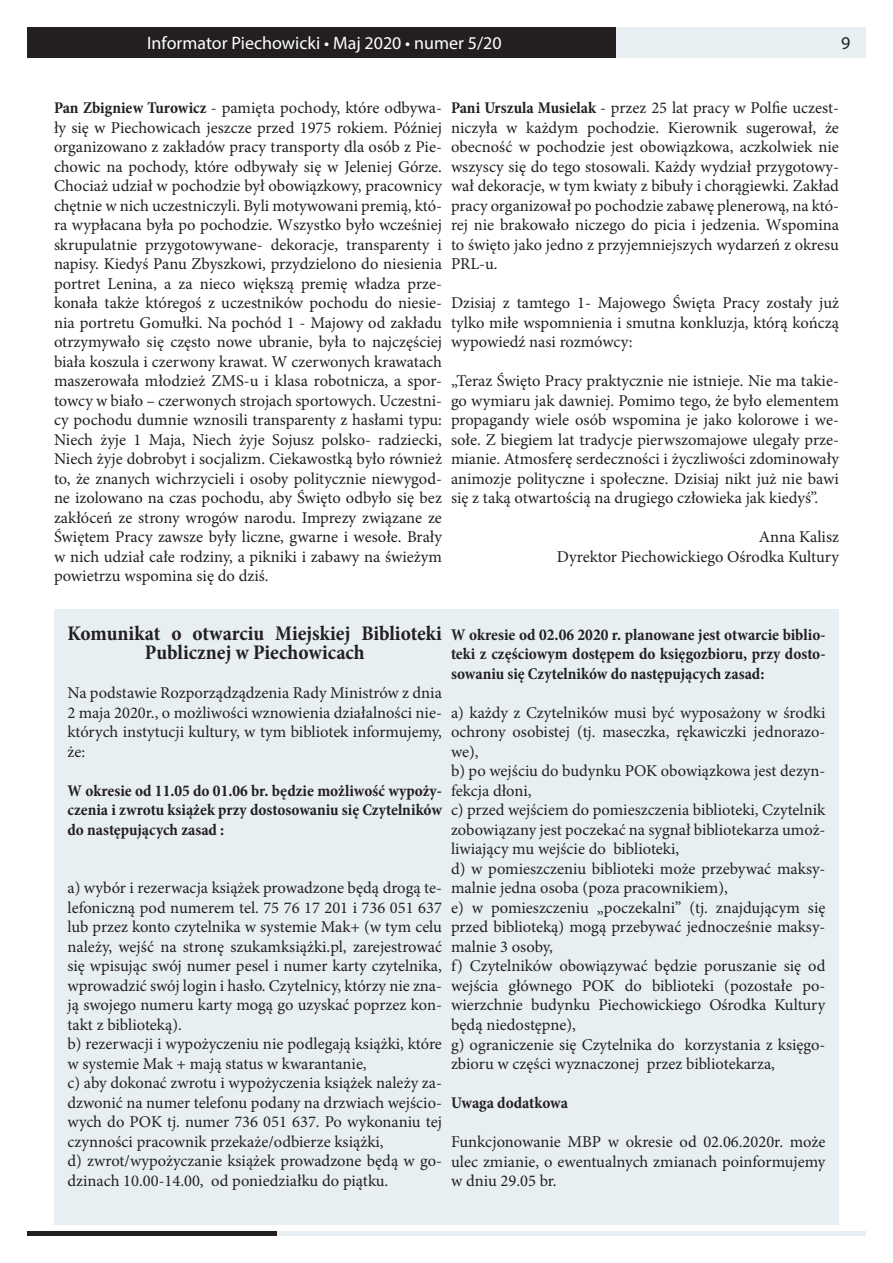
<style>
.page{position:relative;width:893px;height:1263px;background:#fff}
.page>*{position:absolute;margin:0;border:0;box-sizing:border-box;transform-origin:0 0}
.t1{font:700 condensed 21px/19.5px "Minion Pro";color:#231f20;text-align:center}
.t2{font:18px "Myriad Pro";color:#fff}
.t3{font:18px "Myriad Pro";color:#231f20}
.t4{font:16.5px/19.5px "Minion Pro";color:#231f20;text-align:justify}
.t5{font:700 condensed 16.5px/19.5px "Minion Pro";color:#231f20;text-align:justify}
.s1{font-weight:700;font-stretch:condensed}
</style>
<div class="page">
<div style="left:27px;top:27px;width:590px;height:30px;background:#231f20"></div>
<div style="left:617px;top:27px;width:249px;height:30px;background:#e8eff2"></div>
<div style="left:276px;top:1231px;width:590px;height:5px;background:#e8eff2"></div>
<div style="left:27px;top:1231px;width:249px;height:5px;background:#231f20"></div>
<div style="left:54px;top:609px;width:785px;height:616px;background:#e8eff2"></div>
<p class="t2" style="left:147px;top:32px;width:356px">Informator Piechowicki • Maj 2020 • numer 5/20</p>
<p class="t3" style="left:841px;top:32px;width:11px">9</p>
<p class="t4" style="left:54px;top:98px;width:389px"><span class="s1">Pan Zbigniew Turowicz</span> - pamięta pochody, które odbywa&shy;ły się w Piechowicach jeszcze przed 1975 rokiem. Później organizowano z zakładów pracy transporty dla osób z Pie&shy;chowic na pochody, które odbywały się w Jeleniej Górze.<br>Chociaż udział w pochodzie był obowiązkowy, pracownicy chętnie w nich uczestniczyli. Byli motywowani premią, któ&shy;ra wypłacana była po pochodzie. Wszystko było wcześniej skrupulatnie przygotowywane- dekoracje, transparenty i napisy. Kiedyś Panu Zbyszkowi, przydzielono do niesienia portret Lenina, a za nieco większą premię władza prze&shy;konała także któregoś z uczestników pochodu do niesie&shy;nia portretu Gomułki. Na pochód 1 - Majowy od zakładu otrzymywało się często nowe ubranie, była to najczęściej biała koszula i czerwony krawat. W czerwonych krawatach maszerowała młodzież ZMS-u i klasa robotnicza, a spor&shy;towcy w biało – czerwonych strojach sportowych. Uczestni&shy;cy pochodu dumnie wznosili transparenty z hasłami typu:<br>Niech żyje 1 Maja, Niech żyje Sojusz polsko- radziecki, Niech żyje dobrobyt i socjalizm. Ciekawostką było również to, że znanych wichrzycieli i osoby politycznie niewygod&shy;ne izolowano na czas pochodu, aby Święto odbyło się bez zakłóceń ze strony wrogów narodu. Imprezy związane ze Świętem Pracy zawsze były liczne, gwarne i wesołe. Brały w nich udział całe rodziny, a pikniki i zabawy na świeżym powietrzu wspomina się do dziś.</p>
<p class="t4" style="left:451px;top:98px;width:390px"><span class="s1">Pani Urszula Musielak</span> - przez 25 lat pracy w Polfie uczest&shy;niczyła w każdym pochodzie. Kierownik sugerował, że obecność w pochodzie jest obowiązkowa, aczkolwiek nie wszyscy się do tego stosowali. Każdy wydział przygotowy&shy;wał dekoracje, w tym kwiaty z bibuły i chorągiewki. Zakład pracy organizował po pochodzie zabawę plenerową, na któ&shy;rej nie brakowało niczego do picia i jedzenia. Wspomina to święto jako jedno z przyjemniejszych wydarzeń z okresu PRL-u.</p>
<p class="t4" style="left:451px;top:293px;width:390px">Dzisiaj z tamtego 1- Majowego Święta Pracy zostały już tylko miłe wspomnienia i smutna konkluzja, którą kończą wypowiedź nasi rozmówcy:</p>
<p class="t4" style="left:451px;top:371px;width:390px">„Teraz Święto Pracy praktycznie nie istnieje. Nie ma takie&shy;go wymiaru jak dawniej. Pomimo tego, że było elementem propagandy wiele osób wspomina je jako kolorowe i we&shy;sołe. Z biegiem lat tradycje pierwszomajowe ulegały prze&shy;mianie. Atmosferę serdeczności i życzliwości zdominowały animozje polityczne i społeczne. Dzisiaj nikt już nie bawi się z taką otwartością na drugiego człowieka jak kiedyś”.</p>
<p class="t4" style="left:557px;top:527px;width:284px;text-align:right">Anna Kalisz<br>Dyrektor Piechowickiego Ośrodka Kultury</p>
<p class="t1" style="left:68px;top:623px;width:376px">Komunikat o otwarciu Miejskiej Biblioteki<br>Publicznej w Piechowicach</p>
<p class="t4" style="left:68px;top:683px;width:376px">Na podstawie Rozporządządzenia Rady Ministrów z dnia 2 maja 2020r., o możliwości wznowienia działalności nie&shy;których instytucji kultury, w tym bibliotek informujemy, że:</p>
<p class="t5" style="left:68px;top:781px;width:376px">W okresie od 11.05 do 01.06 br. będzie możliwość wypoży&shy;czenia i zwrotu książek przy dostosowaniu się Czytelników do następujących zasad :</p>
<p class="t4" style="left:68px;top:878px;width:376px;text-align:left">a) wybór i rezerwacja książek prowadzone będą drogą te&shy;lefoniczną pod numerem tel. 75 76 17 201 i 736 051 637 lub przez konto czytelnika w systemie Mak+ (w tym celu należy, wejść na stronę szukamksiążki.pl, zarejestrować się wpisując swój numer pesel i numer karty czytelnika, wprowadzić swój login i hasło. Czytelnicy, którzy nie zna&shy;ją swojego numeru karty mogą go uzyskać poprzez kon&shy;takt z biblioteką).<br>b) rezerwacji i wypożyczeniu nie podlegają książki, które w systemie Mak + mają status w kwarantanie,<br>c) aby dokonać zwrotu i wypożyczenia książek należy za&shy;dzwonić na numer telefonu podany na drzwiach wejścio&shy;wych do POK tj. numer 736 051 637. Po wykonaniu tej czynności pracownik przekaże/odbierze książki,<br>d) zwrot/wypożyczanie książek prowadzone będą w go&shy;dzinach 10.00-14.00, od poniedziałku do piątku.</p>
<p class="t5" style="left:451px;top:625px;width:376px">W okresie od 02.06 2020 r. planowane jest otwarcie biblio&shy;teki z częściowym dostępem do księgozbioru, przy dosto&shy;sowaniu się Czytelników do następujących zasad:</p>
<p class="t4" style="left:451px;top:703px;width:376px;text-align:left">a) każdy z Czytelników musi być wyposażony w środki ochrony osobistej (tj. maseczka, rękawiczki jednorazo&shy;we),<br>b) po wejściu do budynku POK obowiązkowa jest dezyn&shy;fekcja dłoni,<br>c) przed wejściem do pomieszczenia biblioteki, Czytelnik zobowiązany jest poczekać na sygnał bibliotekarza umoż&shy;liwiający mu wejście do biblioteki,<br>d) w pomieszczeniu biblioteki może przebywać maksy&shy;malnie jedna osoba (poza pracownikiem),<br>e) w pomieszczeniu „poczekalni” (tj. znajdującym się przed biblioteką) mogą przebywać jednocześnie maksy&shy;malnie 3 osoby,<br>f) Czytelników obowiązywać będzie poruszanie się od wejścia głównego POK do biblioteki (pozostałe po&shy;wierzchnie budynku Piechowickiego Ośrodka Kultury będą niedostępne),<br>g) ograniczenie się Czytelnika do korzystania z księgo&shy;zbioru w części wyznaczonej przez bibliotekarza,</p>
<p class="t5" style="left:451px;top:1093px;width:119px">Uwaga dodatkowa</p>
<p class="t4" style="left:451px;top:1132px;width:376px">Funkcjonowanie MBP w okresie od 02.06.2020r. może ulec zmianie, o ewentualnych zmianach poinformujemy w dniu 29.05 br.</p>
</div>
